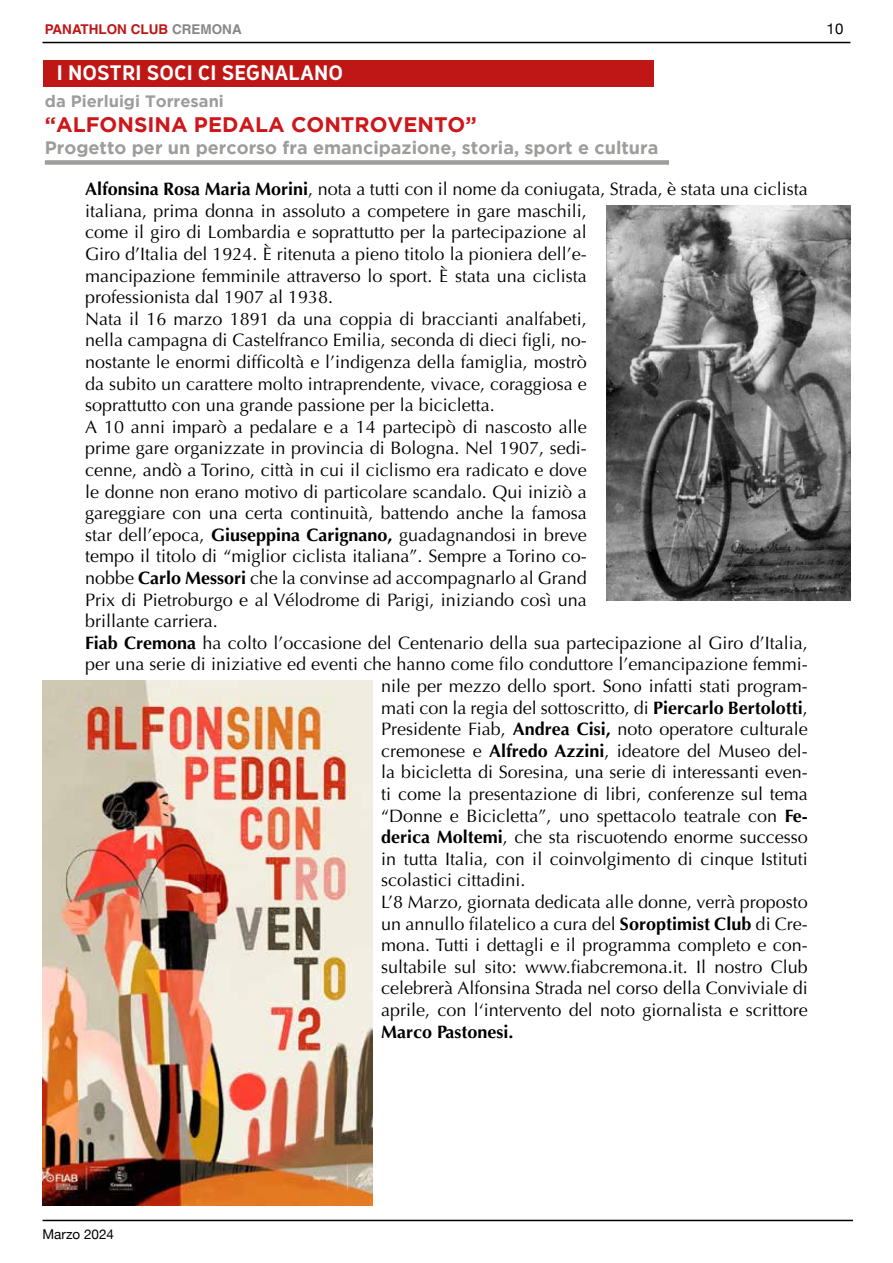
<style>
.page{position:relative;width:893px;height:1263px;background:#fff}
.page>*{position:absolute;margin:0;border:0;box-sizing:border-box;transform-origin:0 0}
.t1{font:700 21px "Gotham";color:#cd171a}
.t2{font:700 19.5px "Oceania";color:#fff}
.t3{font:18px "Optima";color:#000}
.t4{font:700 18px "Gotham";color:#9d9d9c}
.t5{font:700 18px "Optima";color:#000}
.t6{font:700 16.5px "Gotham";color:#9d9d9c}
.t7{font:15px "Helvetica Neue";color:#000}
.t8{font:700 13.5px "Helvetica";color:#be1716}
.t9{font:13.5px "Helvetica Neue";color:#000}
.s1{color:#878787}
.s2{font-weight:700}
</style>
<div class="page">
<hr style="left:43px;top:1220px;width:810px;height:1px;background:#000">
<div style="left:43px;top:60px;width:611px;height:26px;background:#be1716"></div>
<div style="left:45px;top:160px;width:624px;height:5px;background:#9d9d9c"></div>
<img style="left:43px;top:680px;width:330px;height:525px">
<img style="left:607px;top:205px;width:243px;height:396px">
<hr style="left:43px;top:42px;width:807px;height:1px;background:#000">
<p class="t8" style="left:45px;top:21px;width:198px">PANATHLON CLUB <span class="s1">CREMONA</span></p>
<p class="t7" style="left:827px;top:18px;width:18px">10</p>
<p class="t2" style="left:57px;top:61px;width:288px">I NOSTRI SOCI CI SEGNALANO</p>
<p class="t6" style="left:45px;top:91px;width:181px">da Pierluigi Torresani</p>
<p class="t1" style="left:45px;top:112px;width:433px">“ALFONSINA PEDALA CONTROVENTO”</p>
<p class="t4" style="left:45px;top:137px;width:615px">Progetto per un percorso fra emancipazione, storia, sport e cultura</p>
<p class="t3" style="left:85px;top:179px;width:724px"><span class="s2">Alfonsina Rosa Maria Morini</span>, nota a tutti con il nome da coniugata, Strada, è stata una ciclista</p>
<p class="t3" style="left:85px;top:200px;width:503px">italiana, prima donna in assoluto a competere in gare maschili,</p>
<p class="t3" style="left:85px;top:222px;width:503px">come il giro di Lombardia e soprattutto per la partecipazione al</p>
<p class="t3" style="left:85px;top:243px;width:503px">Giro d’Italia del 1924. È ritenuta a pieno titolo la pioniera dell’e-</p>
<p class="t3" style="left:85px;top:265px;width:503px">mancipazione femminile attraverso lo sport. È stata una ciclista</p>
<p class="t3" style="left:85px;top:287px;width:250px">professionista dal 1907 al 1938.</p>
<p class="t3" style="left:85px;top:308px;width:503px">Nata il 16 marzo 1891 da una coppia di braccianti analfabeti,</p>
<p class="t3" style="left:85px;top:330px;width:503px">nella campagna di Castelfranco Emilia, seconda di dieci figli, no-</p>
<p class="t3" style="left:85px;top:351px;width:503px">nostante le enormi difficoltà e l’indigenza della famiglia, mostrò</p>
<p class="t3" style="left:85px;top:373px;width:503px">da subito un carattere molto intraprendente, vivace, coraggiosa e</p>
<p class="t3" style="left:85px;top:395px;width:411px">soprattutto con una grande passione per la bicicletta.</p>
<p class="t3" style="left:85px;top:416px;width:503px">A 10 anni imparò a pedalare e a 14 partecipò di nascosto alle</p>
<p class="t3" style="left:85px;top:438px;width:503px">prime gare organizzate in provincia di Bologna. Nel 1907, sedi-</p>
<p class="t3" style="left:85px;top:459px;width:503px">cenne, andò a Torino, città in cui il ciclismo era radicato e dove</p>
<p class="t3" style="left:85px;top:481px;width:503px">le donne non erano motivo di particolare scandalo. Qui iniziò a</p>
<p class="t3" style="left:85px;top:503px;width:503px">gareggiare con una certa continuità, battendo anche la famosa</p>
<p class="t3" style="left:85px;top:524px;width:503px">star dell’epoca, <span class="s2">Giuseppina Carignano,</span> guadagnandosi in breve</p>
<p class="t3" style="left:85px;top:546px;width:503px">tempo il titolo di “miglior ciclista italiana”. Sempre a Torino co-</p>
<p class="t3" style="left:85px;top:567px;width:503px">nobbe <span class="s2">Carlo Messori</span> che la convinse ad accompagnarlo al Grand</p>
<p class="t3" style="left:85px;top:589px;width:503px">Prix di Pietroburgo e al Vélodrome di Parigi, iniziando così una</p>
<p class="t3" style="left:85px;top:611px;width:134px">brillante carriera.</p>
<p class="t3" style="left:85px;top:632px;width:724px"><span class="s2">Fiab Cremona</span> ha colto l’occasione del Centenario della sua partecipazione al Giro d’Italia,</p>
<p class="t3" style="left:85px;top:654px;width:724px">per una serie di iniziative ed eventi che hanno come filo conduttore l’emancipazione femmi-</p>
<p class="t3" style="left:381px;top:675px;width:428px">nile per mezzo dello sport. Sono infatti stati program-</p>
<p class="t3" style="left:381px;top:697px;width:428px">mati con la regia del sottoscritto, di <span class="s2">Piercarlo Bertolotti</span>,</p>
<p class="t3" style="left:381px;top:719px;width:428px">Presidente Fiab, <span class="s2">Andrea Cisi,</span> noto operatore culturale</p>
<p class="t3" style="left:381px;top:740px;width:428px">cremonese e <span class="s2">Alfredo Azzini</span>, ideatore del Museo del-</p>
<p class="t3" style="left:381px;top:762px;width:428px">la bicicletta di Soresina, una serie di interessanti even-</p>
<p class="t3" style="left:381px;top:783px;width:428px">ti come la presentazione di libri, conferenze sul tema</p>
<p class="t3" style="left:381px;top:805px;width:428px">“Donne e Bicicletta”, uno spettacolo teatrale con <span class="s2">Fe-</span></p>
<p class="t3" style="left:381px;top:827px;width:428px"><span class="s2">derica Moltemi</span>, che sta riscuotendo enorme successo</p>
<p class="t3" style="left:381px;top:848px;width:428px">in tutta Italia, con il coinvolgimento di cinque Istituti</p>
<p class="t3" style="left:381px;top:870px;width:146px">scolastici cittadini.</p>
<p class="t3" style="left:381px;top:891px;width:428px">L’8 Marzo, giornata dedicata alle donne, verrà proposto</p>
<p class="t3" style="left:381px;top:913px;width:428px">un annullo filatelico a cura del <span class="s2">Soroptimist Club</span> di Cre-</p>
<p class="t3" style="left:381px;top:935px;width:428px">mona. Tutti i dettagli e il programma completo e con-</p>
<p class="t3" style="left:381px;top:956px;width:428px">sultabile sul sito: www.fiabcremona.it. Il nostro Club</p>
<p class="t3" style="left:381px;top:978px;width:428px">celebrerà Alfonsina Strada nel corso della Conviviale di</p>
<p class="t3" style="left:381px;top:999px;width:428px">aprile, con l‘intervento del noto giornalista e scrittore</p>
<p class="t5" style="left:381px;top:1021px;width:134px">Marco Pastonesi.</p>
<p class="t9" style="left:43px;top:1224px;width:73px">Marzo 2024</p>
</div>
